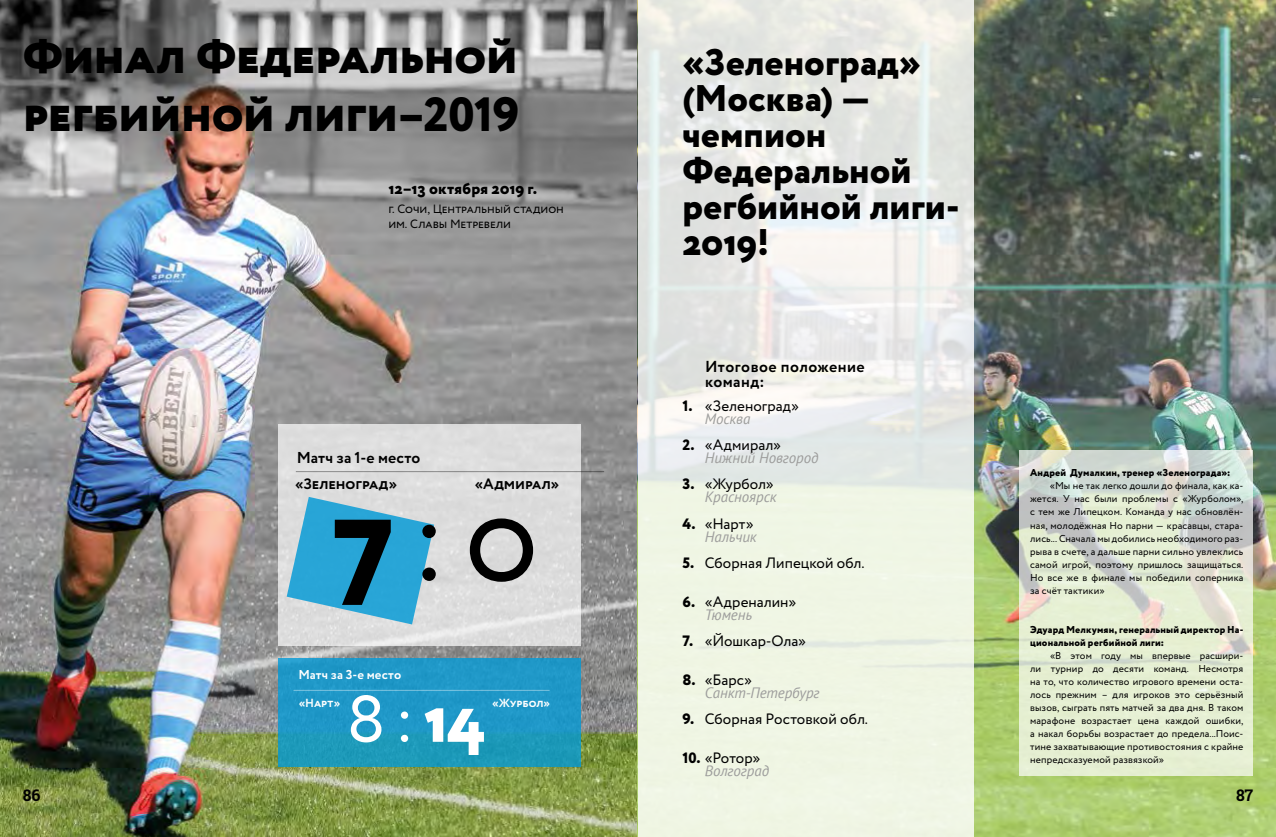
<style>
.page{position:relative;width:1276px;height:837px;background:#fff}
.page>*{position:absolute;margin:0;border:0;box-sizing:border-box;transform-origin:0 0}
.t1{font:121.6px "Circe";color:#000}
.t2{font:65.9px "Circe";color:#fff}
.t3{font:800 48px/57.6px "Circe";letter-spacing:-.015em;color:#000}
.t4{font:800 37px/36px "Circe";color:#000}
.t5{font:800 16px "Circe";letter-spacing:-.01em;color:#000}
.t6{font:700 16px "Roboto Slab";color:#000}
.t7{font:700 15.9px/15.7px "Circe";letter-spacing:.03em;color:#000}
.t8{font:700 15.8px "Circe";letter-spacing:.005em;color:#000}
.t9{font:15px "Circe";color:#000}
.t10{font:italic 15px "PT Sans";letter-spacing:-.01em;color:#9d9d9c}
.t11{font:700 15px "Circe";letter-spacing:.035em;color:#000}
.t12{font:800 15px "Circe";color:#000}
.t13{font:700 12.8px "Circe";letter-spacing:.005em;color:#fff}
.t14{font:12px/14.4px "Circe";letter-spacing:-.005em;color:#000}
.t15{font:700 11.8px "Circe";color:#fff}
.t16{font:10px/13px "Circe";letter-spacing:.01em;color:#000;text-align:justify}
.t17{font:800 10px/13px "Circe";letter-spacing:.015em;color:#000}
.s1{font-weight:800}
</style>
<div class="page">
<img style="left:0;top:0;width:1276px;height:836px">
<div style="left:279px;top:424px;width:302px;height:221px;background:#ddd"></div>
<svg style="left:287px;top:497px;width:147px;height:127px"></svg>
<hr style="left:296px;top:471px;width:308px;height:1px;background:#000">
<div style="left:279px;top:658px;width:302px;height:108px;background:linear-gradient(to bottom,#2399cd,#1c99ba)"></div>
<hr style="left:293px;top:689px;width:256px;height:1px;background:#fff">
<svg style="left:639px;top:0;width:335px;height:836px;background:#ebeee6"></svg>
<svg style="left:1019px;top:450px;width:234px;height:325px;background:#dee5d1"></svg>
<h3 class="t3" style="left:23px;top:31px;width:498px">Финал Федеральной регбийной лиги–2019</h3>
<h3 class="t5" style="left:388px;top:177px;width:150px">12–13 октября 2019 г.</h3>
<p class="t14" style="left:388px;top:202px;width:177px">г. Сочи, Центральный стадион им. Славы Метревели</p>
<h3 class="t8" style="left:297px;top:447px;width:125px">Матч за 1-е место</h3>
<h3 class="t11" style="left:295px;top:473px;width:104px">«Зеленоград»</h3>
<h3 class="t11" style="left:475px;top:473px;width:86px">«Адмирал»</h3>
<h1 class="t1" style="left:332px;top:458px;width:208px"><span class="s1">7</span>:0</h1>
<p class="t13" style="left:298px;top:666px;width:104px">Матч за 3-е место</p>
<p class="t15" style="left:299px;top:695px;width:43px">«Нарт»</p>
<h2 class="t2" style="left:346px;top:675px;width:140px">8:<span class="s1">14</span></h2>
<p class="t15" style="left:492px;top:695px;width:60px">«Журбол»</p>
<h3 class="t4" style="left:682px;top:47px;width:279px">«Зеленоград» (Москва) — чемпион<br>Федеральной регбийной лиги-<br>2019!</h3>
<h3 class="t7" style="left:705px;top:359px;width:161px">Итоговое положение команд:</h3>
<h3 class="t9" style="left:705px;top:396px;width:96px">«Зеленоград»</h3>
<h3 class="t10" style="left:705px;top:409px;width:47px">Москва</h3>
<h3 class="t9" style="left:705px;top:435px;width:78px">«Адмирал»</h3>
<h3 class="t10" style="left:705px;top:448px;width:115px">Нижний Новгород</h3>
<h3 class="t9" style="left:705px;top:474px;width:71px">«Журбол»</h3>
<h3 class="t10" style="left:705px;top:487px;width:73px">Красноярск</h3>
<h3 class="t9" style="left:705px;top:513px;width:50px">«Нарт»</h3>
<h3 class="t10" style="left:705px;top:526px;width:54px">Нальчик</h3>
<h3 class="t9" style="left:705px;top:552px;width:161px">Сборная Липецкой обл.</h3>
<h3 class="t9" style="left:705px;top:591px;width:93px">«Адреналин»</h3>
<h3 class="t10" style="left:705px;top:604px;width:49px">Тюмень</h3>
<h3 class="t9" style="left:705px;top:630px;width:103px">«Йошкар-Ола»</h3>
<h3 class="t9" style="left:705px;top:669px;width:49px">«Барс»</h3>
<h3 class="t10" style="left:705px;top:682px;width:116px">Санкт-Петербург</h3>
<h3 class="t9" style="left:705px;top:708px;width:165px">Сборная Ростовкой обл.</h3>
<h3 class="t9" style="left:682px;top:747px;width:80px"><span class="s1">10.</span> «Ротор»</h3>
<h3 class="t10" style="left:705px;top:760px;width:66px">Волгоград</h3>
<h3 class="t12" style="left:682px;top:396px;width:12px">1.</h3>
<h3 class="t12" style="left:682px;top:435px;width:14px">2.</h3>
<h3 class="t12" style="left:682px;top:474px;width:14px">3.</h3>
<h3 class="t12" style="left:682px;top:513px;width:15px">4.</h3>
<h3 class="t12" style="left:682px;top:552px;width:13px">5.</h3>
<h3 class="t12" style="left:682px;top:591px;width:14px">6.</h3>
<h3 class="t12" style="left:682px;top:630px;width:12px">7.</h3>
<h3 class="t12" style="left:682px;top:669px;width:15px">8.</h3>
<h3 class="t12" style="left:682px;top:708px;width:13px">9.</h3>
<p class="t17" style="left:1030px;top:467px;width:202px">Андрей Думалкин, тренер «Зеленограда»:</p>
<p class="t16" style="left:1030px;top:479px;width:215px;text-indent:20px">«Мы не так легко дошли до финала, как ка&shy;жется. У нас были проблемы с «Журболом», с тем же Липецком. Команда у нас обновлён&shy;ная, молодёжная Но парни — красавцы, стара&shy;лись... Сначала мы добились необходимого раз&shy;рыва в счете, а дальше парни сильно увлеклись самой игрой, поэтому пришлось защищаться.<br>Но все же в финале мы победили соперника за счёт тактики»</p>
<p class="t17" style="left:1030px;top:623px;width:215px">Эдуард Мелкумян, генеральный директор На&shy;циональной регбийной лиги:</p>
<p class="t16" style="left:1030px;top:648px;width:215px;text-indent:20px">«В этом году мы впервые расшири&shy;ли турнир до десяти команд. Несмотря на то, что количество игрового времени оста&shy;лось прежним – для игроков это серьёзный вызов, сыграть пять матчей за два дня. В таком марафоне возрастает цена каждой ошибки, а накал борьбы возрастает до предела...Поис&shy;тине захватывающие противостояния с крайне непредсказуемой развязкой»</p>
<h3 class="t6" style="left:23px;top:783px;width:19px">86</h3>
<h3 class="t6" style="left:1236px;top:783px;width:19px">87</h3>
</div>
